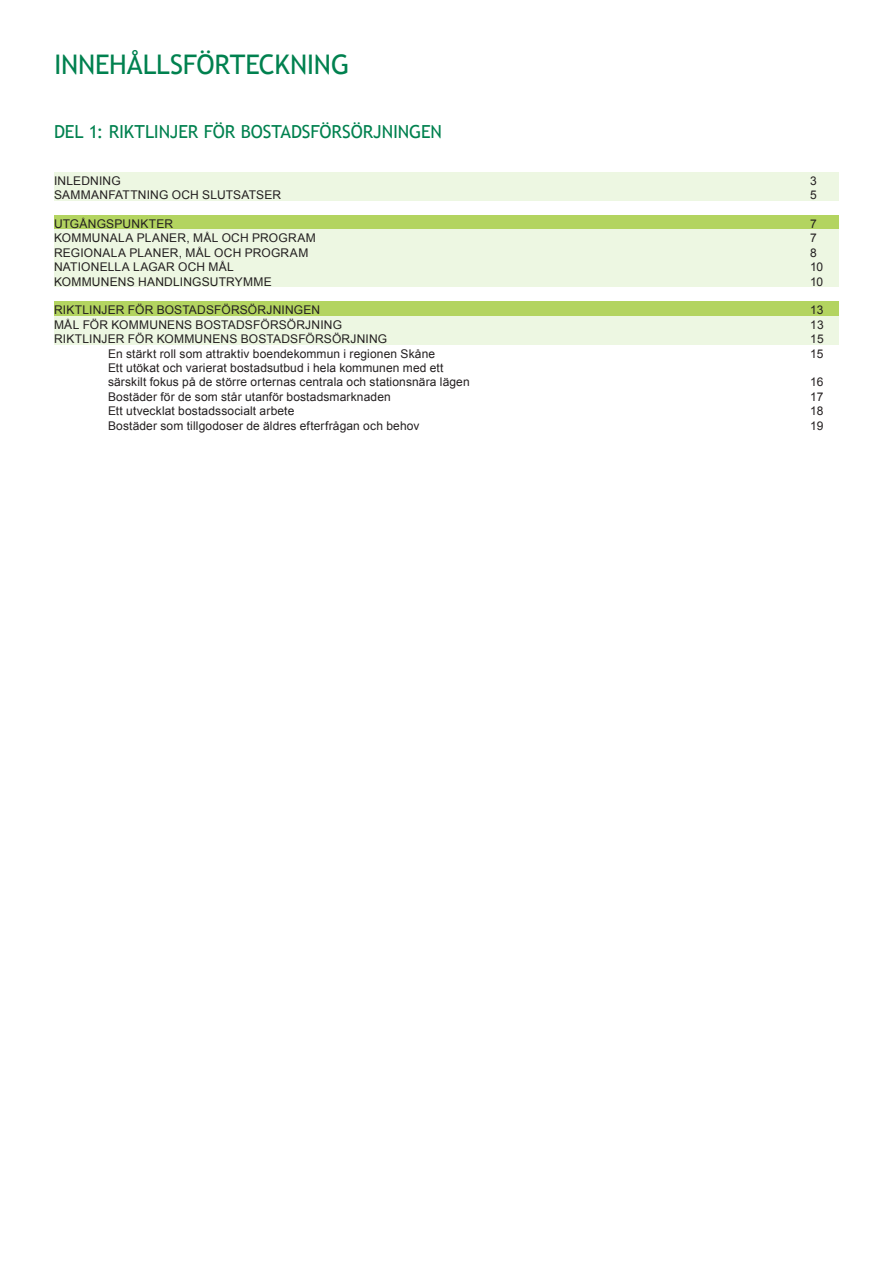
<style>
.page{position:relative;width:893px;height:1263px;background:#fff}
.page>*{position:absolute;margin:0;border:0;box-sizing:border-box;transform-origin:0 0}
.Rubriker_2{font:27px "Trebuchet MS";letter-spacing:-.005em;color:#00814f}
.innehåll_3{font:18px "Trebuchet MS";letter-spacing:-.005em;color:#00814f}
.innehåll_3-2{font:12px "Arial";letter-spacing:.01em;color:#231f20}
.Innehållsförteckning{font:12px "Arial";letter-spacing:.02em;color:#231f20}
.Innehåll_1{font:12px "Arial";letter-spacing:.015em;color:#231f20}
</style>
<div class="page">
<div style="left:54px;top:172px;width:785px;height:20px;background:#edf7e2"></div>
<div style="left:54px;top:186px;width:785px;height:20px;background:#edf7e2"></div>
<div style="left:54px;top:201px;width:785px;height:19px;background:#fff"></div>
<div style="left:54px;top:215px;width:785px;height:20px;background:#b3d460"></div>
<div style="left:54px;top:229px;width:785px;height:20px;background:#edf7e2"></div>
<div style="left:54px;top:244px;width:785px;height:20px;background:#edf7e2"></div>
<div style="left:54px;top:258px;width:785px;height:20px;background:#edf7e2"></div>
<div style="left:54px;top:273px;width:785px;height:19px;background:#edf7e2"></div>
<div style="left:54px;top:287px;width:785px;height:20px;background:#fff"></div>
<div style="left:54px;top:301px;width:785px;height:20px;background:#b3d460"></div>
<div style="left:54px;top:316px;width:785px;height:20px;background:#edf7e2"></div>
<div style="left:54px;top:330px;width:785px;height:20px;background:#edf7e2"></div>
<div style="left:54px;top:345px;width:785px;height:19px;background:#fff"></div>
<p class="Rubriker_2" style="left:54px;top:48px;width:297px">INNEHÅLLSFÖRTECKNING</p>
<p class="innehåll_3" style="left:54px;top:121px;width:389px">DEL 1: RIKTLINJER FÖR BOSTADSFÖRSÖRJNINGEN</p>
<p class="Innehållsförteckning" style="left:54px;top:173px;width:68px">INLEDNING</p>
<p class="Innehållsförteckning" style="left:810px;top:173px;width:8px">3</p>
<p class="Innehållsförteckning" style="left:54px;top:187px;width:229px">SAMMANFATTNING OCH SLUTSATSER</p>
<p class="Innehållsförteckning" style="left:810px;top:187px;width:8px">5</p>
<p class="Innehåll_1" style="left:54px;top:216px;width:121px">UTGÅNGSPUNKTER</p>
<p class="Innehåll_1" style="left:810px;top:216px;width:8px">7</p>
<p class="Innehållsförteckning" style="left:54px;top:230px;width:263px">KOMMUNALA PLANER, MÅL OCH PROGRAM</p>
<p class="Innehållsförteckning" style="left:810px;top:230px;width:8px">7</p>
<p class="Innehållsförteckning" style="left:54px;top:245px;width:256px">REGIONALA PLANER, MÅL OCH PROGRAM</p>
<p class="Innehållsförteckning" style="left:810px;top:245px;width:8px">8</p>
<p class="Innehållsförteckning" style="left:54px;top:259px;width:181px">NATIONELLA LAGAR OCH MÅL</p>
<p class="Innehållsförteckning" style="left:810px;top:259px;width:15px">10</p>
<p class="Innehållsförteckning" style="left:54px;top:274px;width:219px">KOMMUNENS HANDLINGSUTRYMME</p>
<p class="Innehållsförteckning" style="left:810px;top:274px;width:15px">10</p>
<p class="Innehåll_1" style="left:54px;top:302px;width:268px">RIKTLINJER FÖR BOSTADSFÖRSÖRJNINGEN</p>
<p class="Innehåll_1" style="left:810px;top:302px;width:15px">13</p>
<p class="Innehållsförteckning" style="left:54px;top:317px;width:290px">MÅL FÖR KOMMUNENS BOSTADSFÖRSÖRJNING</p>
<p class="Innehållsförteckning" style="left:810px;top:317px;width:15px">13</p>
<p class="Innehållsförteckning" style="left:54px;top:331px;width:335px">RIKTLINJER FÖR KOMMUNENS BOSTADSFÖRSÖRJNING</p>
<p class="Innehållsförteckning" style="left:810px;top:331px;width:15px">15</p>
<p class="innehåll_3-2" style="left:108px;top:346px;width:329px">En stärkt roll som attraktiv boendekommun i regionen Skåne</p>
<p class="innehåll_3-2" style="left:810px;top:346px;width:15px">15</p>
<p class="innehåll_3-2" style="left:108px;top:360px;width:337px">Ett utökat och varierat bostadsutbud i hela kommunen med ett</p>
<p class="innehåll_3-2" style="left:108px;top:374px;width:363px">särskilt fokus på de större orternas centrala och stationsnära lägen</p>
<p class="innehåll_3-2" style="left:810px;top:374px;width:15px">16</p>
<p class="innehåll_3-2" style="left:108px;top:389px;width:284px">Bostäder för de som står utanför bostadsmarknaden</p>
<p class="innehåll_3-2" style="left:810px;top:389px;width:15px">17</p>
<p class="innehåll_3-2" style="left:108px;top:403px;width:188px">Ett utvecklat bostadssocialt arbete</p>
<p class="innehåll_3-2" style="left:810px;top:403px;width:15px">18</p>
<p class="innehåll_3-2" style="left:108px;top:418px;width:313px">Bostäder som tillgodoser de äldres efterfrågan och behov</p>
<p class="innehåll_3-2" style="left:810px;top:418px;width:15px">19</p>
</div>
